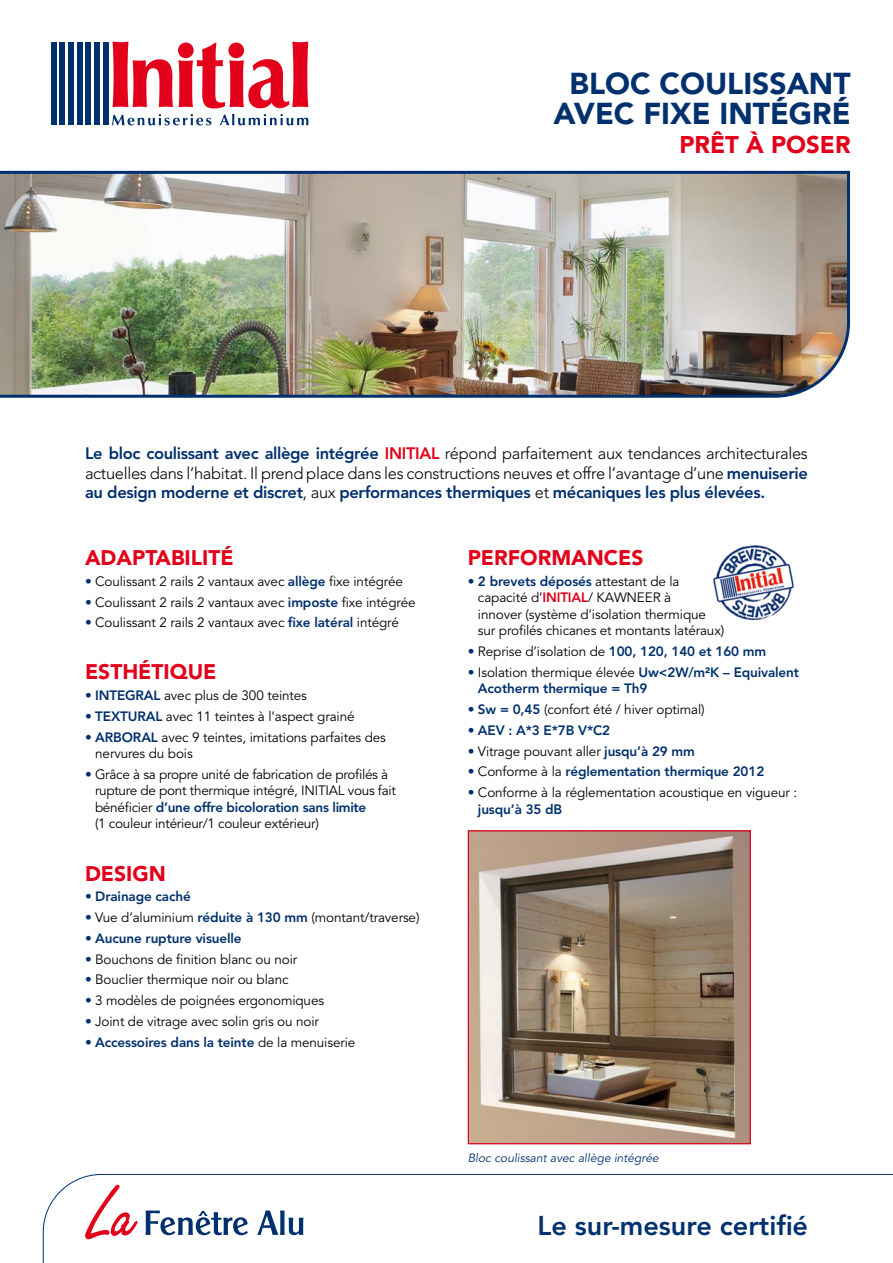
<style>
.page{position:relative;width:893px;height:1263px;background:#fff}
.page>*{position:absolute;margin:0;border:0;box-sizing:border-box;transform-origin:0 0}
.t1{font:900 30px/30px "Avenir";color:#00306d;text-align:center}
.t2{font:800 27px "Avenir";color:#00306d}
.t3{font:900 24px "Avenir";color:#e2001a}
.t4{font:900 21px "Avenir";color:#e2001a}
.t5{font:300 16.5px/19.8px "Avenir";letter-spacing:-.02em;color:#000;text-align:justify}
.t6{font:13.5px/16.5px "Avenir";letter-spacing:-.01em;color:#000}
.t7{font:800 13.5px/16.5px "Avenir";letter-spacing:-.01em;color:#00306d}
.t8{font:italic 12px "Avenir";color:#00306d}
.s1{font-weight:800;color:#00306d}
.s2{font-weight:800;color:#e2001a}
.s3{color:#00306d}
.s4{font-weight:400}
.s5{font-weight:400;color:#000}
</style>
<div class="page">
<svg style="left:42px;top:1173px;width:851px;height:90px"></svg>
<svg style="left:84px;top:1183px;width:221px;height:58px"></svg>
<svg style="left:113px;top:42px;width:195px;height:66px"></svg>
<div style="left:228px;top:43px;width:16px;height:15px;background:#e2001a;border-radius:50%"></div>
<div style="left:51px;top:43px;width:5px;height:82px;background:#00306d"></div>
<div style="left:60px;top:43px;width:5px;height:82px;background:#00306d"></div>
<div style="left:68px;top:43px;width:6px;height:82px;background:#00306d"></div>
<div style="left:77px;top:43px;width:5px;height:82px;background:#00306d"></div>
<div style="left:86px;top:43px;width:5px;height:82px;background:#00306d"></div>
<div style="left:94px;top:43px;width:6px;height:82px;background:#00306d"></div>
<div style="left:103px;top:43px;width:5px;height:82px;background:#00306d"></div>
<svg style="left:112px;top:114px;width:99px;height:11px"></svg>
<svg style="left:220px;top:114px;width:88px;height:11px"></svg>
<img style="left:470px;top:832px;width:279px;height:310px">
<div style="left:468px;top:830px;width:283px;height:314px;border:1px solid #e2001a"></div>
<img style="left:0;top:170px;width:850px;height:228px">
<img style="left:713px;top:545px;width:81px;height:76px">
<h1 class="t1" style="left:553px;top:69px;width:299px">BLOC COULISSANT<br>AVEC FIXE INTÉGRÉ</h1>
<h3 class="t3" style="left:679px;top:130px;width:109px">PRÊT À POSER</h3>
<p class="t5" style="left:85px;top:443px;width:724px"><span class="s1">Le bloc coulissant avec allège intégrée</span> <span class="s2">INITIAL</span> répond parfaitement aux tendances architecturales actuelles dans l’habitat. Il prend place dans les constructions neuves et offre l’avantage d’une <span class="s1">menuiserie au design moderne et discret</span>, aux <span class="s1">performances thermiques</span> et <span class="s1">mécaniques les plus élevées.</span></p>
<h3 class="t4" style="left:85px;top:545px;width:150px">ADAPTABILITÉ</h3>
<p class="t6" style="left:85px;top:573px;width:320px"><span class="s3">•</span> Coulissant 2 rails 2 vantaux avec <span class="s1">allège</span> fixe intégrée</p>
<p class="t6" style="left:85px;top:594px;width:332px"><span class="s3">•</span> Coulissant 2 rails 2 vantaux avec <span class="s1">imposte</span> fixe intégrée</p>
<p class="t6" style="left:85px;top:615px;width:315px"><span class="s3">•</span> Coulissant 2 rails 2 vantaux avec <span class="s1">fixe latéral</span> intégré</p>
<h3 class="t4" style="left:85px;top:659px;width:133px">ESTHÉTIQUE</h3>
<p class="t6" style="left:85px;top:688px;width:223px"><span class="s3">•</span> <span class="s1">INTEGRAL</span> avec plus de 300 teintes</p>
<p class="t6" style="left:85px;top:708px;width:271px"><span class="s3">•</span> <span class="s1">TEXTURAL</span> avec 11 teintes à l’aspect grainé</p>
<p class="t6" style="left:95px;top:729px;width:292px;text-indent:-10px"><span class="s3">•</span> <span class="s1">ARBORAL</span> avec 9 teintes, imitations parfaites des nervures du bois</p>
<p class="t6" style="left:95px;top:766px;width:302px;text-indent:-10px"><span class="s3">•</span> Grâce à sa propre unité de fabrication de profilés à rupture de pont thermique intégré, INITIAL vous fait bénéficier <span class="s1">d’une offre bicoloration sans limite<br></span>(1 couleur intérieur/1 couleur extérieur)</p>
<h3 class="t4" style="left:85px;top:860px;width:82px">DESIGN</h3>
<p class="t7" style="left:85px;top:888px;width:107px"><span class="s4">•</span> Drainage caché</p>
<p class="t6" style="left:85px;top:909px;width:336px"><span class="s3">•</span> Vue d’aluminium <span class="s1">réduite à 130 mm</span> (montant/traverse)</p>
<p class="t7" style="left:85px;top:930px;width:158px"><span class="s4">•</span> Aucune rupture visuelle</p>
<p class="t6" style="left:85px;top:951px;width:214px"><span class="s3">•</span> Bouchons de finition blanc ou noir</p>
<p class="t6" style="left:85px;top:972px;width:205px"><span class="s3">•</span> Bouclier thermique noir ou blanc</p>
<p class="t6" style="left:85px;top:992px;width:241px"><span class="s3">•</span> 3 modèles de poignées ergonomiques</p>
<p class="t6" style="left:85px;top:1013px;width:235px"><span class="s3">•</span> Joint de vitrage avec solin gris ou noir</p>
<p class="t7" style="left:85px;top:1033px;width:272px"><span class="s4">•</span> Accessoires dans la teinte <span class="s5">de la menuiserie</span></p>
<h3 class="t4" style="left:468px;top:545px;width:177px">PERFORMANCES</h3>
<p class="t6" style="left:478px;top:573px;width:248px;text-indent:-10px"><span class="s3">•</span> <span class="s1">2 brevets déposés</span> attestant de la capacité d’<span class="s2">INITIAL</span>/ KAWNEER à<br>innover (système d’isolation thermique sur profilés chicanes et montants latéraux)</p>
<p class="t6" style="left:468px;top:644px;width:300px"><span class="s3">•</span> Reprise d’isolation de <span class="s1">100, 120, 140 et 160 mm</span></p>
<p class="t7" style="left:478px;top:664px;width:323px;text-indent:-10px"><span class="s4">•</span> <span class="s5">Isolation thermique élevée</span> Uw&lt;2W/m²K – Equivalent<br>Acotherm thermique = Th9</p>
<p class="t6" style="left:468px;top:702px;width:239px"><span class="s3">•</span> <span class="s1">Sw = 0,45</span> (confort été / hiver optimal)</p>
<p class="t7" style="left:468px;top:722px;width:144px"><span class="s4">•</span> AEV : A*3 E*7B V*C2</p>
<p class="t6" style="left:468px;top:743px;width:229px"><span class="s3">•</span> Vitrage pouvant aller <span class="s1">jusqu’à 29 mm</span></p>
<p class="t7" style="left:468px;top:763px;width:298px"><span class="s4">•</span> <span class="s5">Conforme à la</span> réglementation thermique 2012</p>
<p class="t6" style="left:478px;top:785px;width:321px;text-indent:-10px"><span class="s3">•</span> Conforme à la réglementation acoustique en vigueur : <span class="s1">jusqu’à 35 dB</span></p>
<p class="t8" style="left:468px;top:1150px;width:193px">Bloc coulissant avec allège intégrée</p>
<h2 class="t2" style="left:537px;top:1209px;width:272px">Le sur-mesure certifié</h2>
</div>
